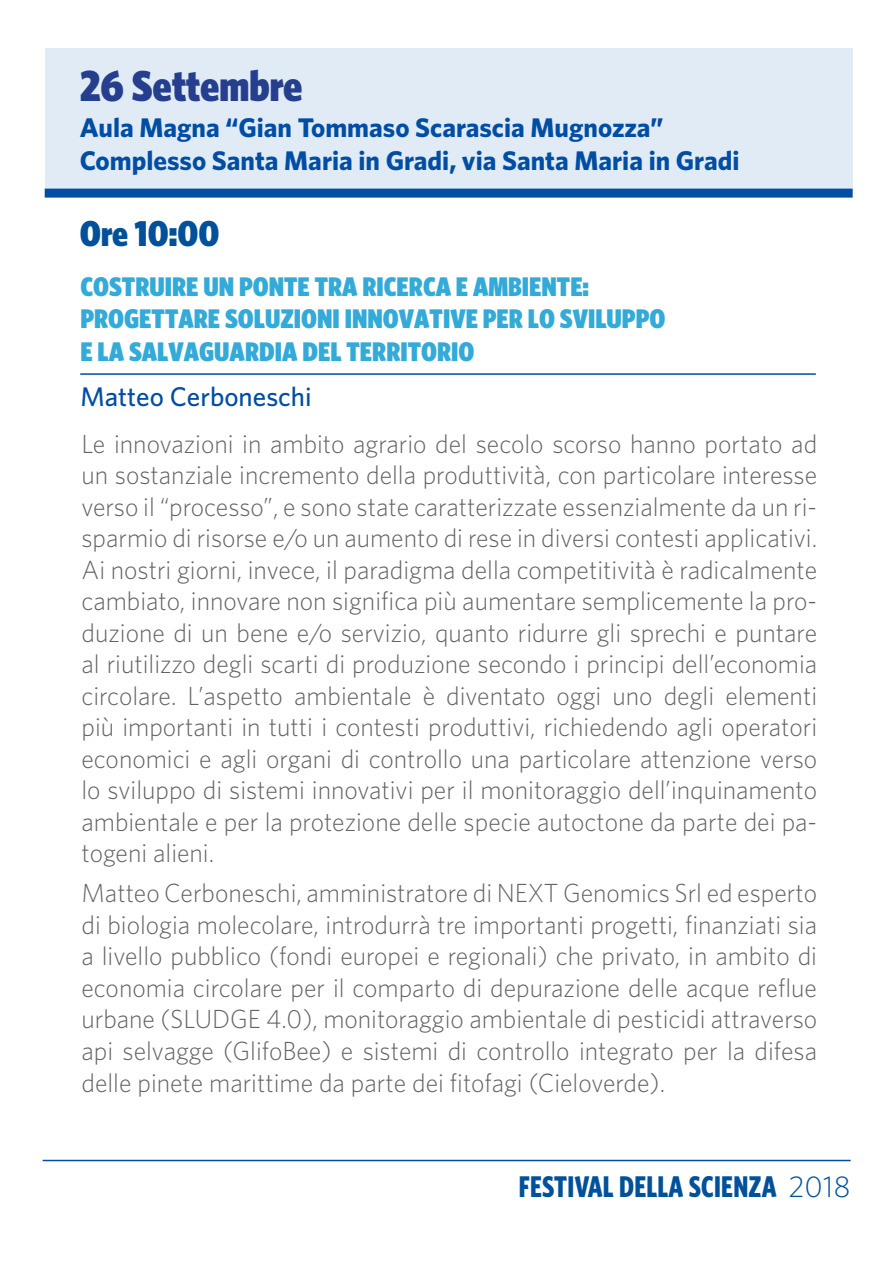
<style>
.page{position:relative;width:893px;height:1263px;background:#fff}
.page>*{position:absolute;margin:0;border:0;box-sizing:border-box;transform-origin:0 0}
.t1{font:900 43.5px "Whitney Condensed";color:#253f8e}
.t2{font:900 36px "Whitney Condensed";color:#01519a}
.t3{font:700 30px "Whitney Condensed";letter-spacing:.01em;color:#01519a;scale:.9 1}
.t4{font:900 27px/32.4px "Whitney Condensed";color:#33aad8}
.t5{font:700 27px/32.4px "Whitney";color:#004da4}
.t6{font:500 27px "Whitney";color:#004da4}
.t7{font:300 26.25px/31.5px "Whitney";color:#636366;text-align:justify}
.s1{font-family:"Whitney";font-weight:300}
</style>
<div class="page">
<hr style="left:43px;top:1160px;width:808px;height:1px;background:#004da4">
<div style="left:45px;top:48px;width:808px;height:140px;background:#e0ebf5"></div>
<div style="left:45px;top:189px;width:808px;height:9px;background:#004da4"></div>
<hr style="left:80px;top:373px;width:736px;height:2px;background:#004da4">
<p class="t1" style="left:80px;top:60px;width:224px">26 Settembre</p>
<p class="t5" style="left:80px;top:111px;width:661px">Aula Magna “Gian Tommaso Scarascia Mugnozza”<br>Complesso Santa Maria in Gradi, via Santa Maria in Gradi</p>
<p class="t2" style="left:80px;top:212px;width:141px">Ore 10:00</p>
<p class="t4" style="left:80px;top:270px;width:586px">COSTRUIRE UN PONTE TRA RICERCA E AMBIENTE:<br>PROGETTARE SOLUZIONI INNOVATIVE PER LO SVILUPPO<br>E LA SALVAGUARDIA DEL TERRITORIO</p>
<p class="t6" style="left:80px;top:380px;width:233px">Matteo Cerboneschi</p>
<p class="t7" style="left:81px;top:427px;width:737px">Le innovazioni in ambito agrario del secolo scorso hanno portato ad un sostanziale incremento della produttività, con particolare interesse verso il “processo”, e sono state caratterizzate essenzialmente da un ri&shy;sparmio di risorse e/o un aumento di rese in diversi contesti applicativi.<br>Ai nostri giorni, invece, il paradigma della competitività è radicalmente cambiato, innovare non significa più aumentare semplicemente la pro&shy;duzione di un bene e/o servizio, quanto ridurre gli sprechi e puntare al riutilizzo degli scarti di produzione secondo i principi dell’economia circolare. L’aspetto ambientale è diventato oggi uno degli elementi più importanti in tutti i contesti produttivi, richiedendo agli operatori economici e agli organi di controllo una particolare attenzione verso lo sviluppo di sistemi innovativi per il monitoraggio dell’inquinamento ambientale e per la protezione delle specie autoctone da parte dei pa&shy;togeni alieni.</p>
<p class="t7" style="left:81px;top:877px;width:737px">Matteo Cerboneschi, amministratore di NEXT Genomics Srl ed esperto di biologia molecolare, introdurrà tre importanti progetti, finanziati sia a livello pubblico (fondi europei e regionali) che privato, in ambito di economia circolare per il comparto di depurazione delle acque reflue urbane (SLUDGE 4.0), monitoraggio ambientale di pesticidi attraverso api selvagge (GlifoBee) e sistemi di controllo integrato per la difesa delle pinete marittime da parte dei fitofagi (Cieloverde).</p>
<p class="t3" style="left:519px;top:1169px;width:370px">FESTIVAL DELLA SCIENZA <span class="s1">2018</span></p>
</div>
